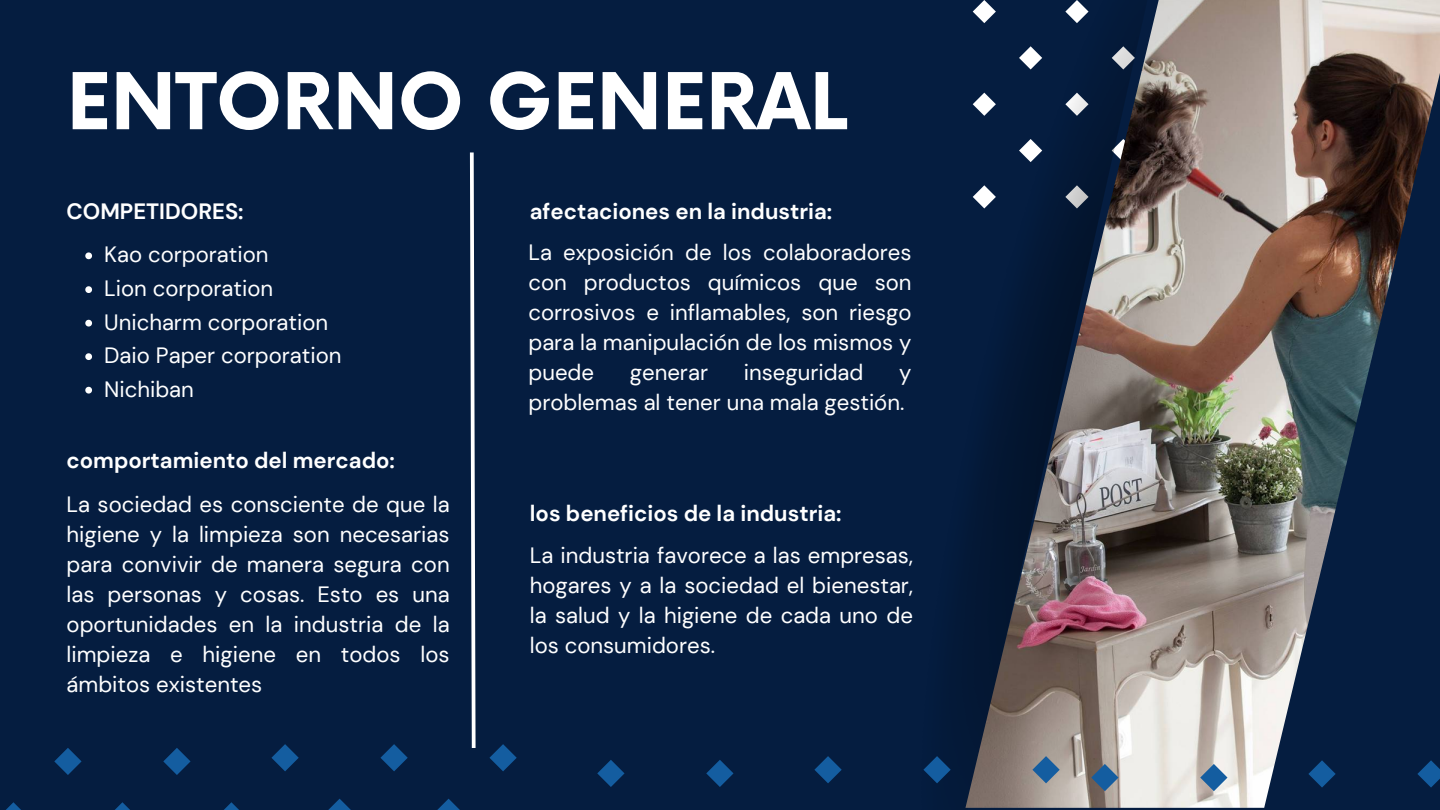
<style>
.page{position:relative;width:1440px;height:810px;background:#051d40}
.page>*{position:absolute;margin:0;border:0;box-sizing:border-box;transform-origin:0 0}
.t1{font:700 76.2px "Now";color:#fff}
.t2{font:22.2px/30px "DM Sans";color:#fff;text-align:justify}
.t3{font:700 22.2px "DM Sans";color:#fff}
</style>
<div class="page">
<svg style="left:469px;top:152px;width:7px;height:596px"></svg>
<img style="left:965px;top:0;width:475px;height:808px">
<svg style="left:1032px;top:756px;width:28px;height:27px"></svg>
<svg style="left:923px;top:756px;width:28px;height:27px"></svg>
<svg style="left:814px;top:756px;width:28px;height:27px"></svg>
<svg style="left:706px;top:760px;width:28px;height:27px"></svg>
<svg style="left:597px;top:760px;width:28px;height:27px"></svg>
<svg style="left:489px;top:744px;width:28px;height:27px"></svg>
<svg style="left:437px;top:799px;width:23px;height:11px"></svg>
<svg style="left:380px;top:744px;width:28px;height:27px"></svg>
<svg style="left:328px;top:799px;width:23px;height:11px"></svg>
<svg style="left:271px;top:744px;width:28px;height:27px"></svg>
<svg style="left:224px;top:802px;width:15px;height:8px"></svg>
<svg style="left:163px;top:748px;width:28px;height:27px"></svg>
<svg style="left:115px;top:802px;width:15px;height:8px"></svg>
<svg style="left:54px;top:748px;width:28px;height:27px"></svg>
<svg style="left:6px;top:802px;width:15px;height:8px"></svg>
<svg style="left:1417px;top:760px;width:23px;height:28px"></svg>
<svg style="left:1308px;top:760px;width:28px;height:28px"></svg>
<svg style="left:1200px;top:764px;width:28px;height:27px"></svg>
<svg style="left:1091px;top:764px;width:28px;height:27px"></svg>
<svg style="left:85px;top:252px;width:7px;height:7px"></svg>
<svg style="left:85px;top:286px;width:7px;height:7px"></svg>
<svg style="left:85px;top:320px;width:7px;height:7px"></svg>
<svg style="left:85px;top:353px;width:7px;height:7px"></svg>
<svg style="left:85px;top:387px;width:7px;height:7px"></svg>
<p class="t1" style="left:67px;top:61px;width:782px">ENTORNO GENERAL</p>
<p class="t3" style="left:67px;top:197px;width:179px">COMPETIDORES:</p>
<p class="t2" style="left:104px;top:240px;width:166px">Kao corporation</p>
<p class="t2" style="left:104px;top:273px;width:171px">Lion corporation</p>
<p class="t2" style="left:104px;top:307px;width:225px">Unicharm corporation</p>
<p class="t2" style="left:104px;top:340px;width:239px">Daio Paper corporation</p>
<p class="t2" style="left:104px;top:374px;width:91px">Nichiban</p>
<p class="t3" style="left:67px;top:446px;width:330px">comportamiento del mercado:</p>
<p class="t2" style="left:67px;top:490px;width:385px">La sociedad es consciente de que la higiene y la limpieza son necesarias para convivir de manera segura con las personas y cosas. Esto es una oportunidades en la industria de la limpieza e higiene en todos los ámbitos existentes</p>
<p class="t3" style="left:530px;top:197px;width:304px">afectaciones en la industria:</p>
<p class="t2" style="left:528px;top:237px;width:385px">La exposición de los colaboradores con productos químicos que son corrosivos e inflamables, son riesgo para la manipulación de los mismos y puede</p>
<p class="t2" style="left:630px;top:357px;width:80px">generar</p>
<p class="t2" style="left:744px;top:357px;width:121px">inseguridad</p>
<p class="t2" style="left:528px;top:357px;width:385px;text-indent:371px">y problemas al tener una mala gestión.</p>
<p class="t3" style="left:530px;top:499px;width:313px">los beneficios de la industria:</p>
<p class="t2" style="left:530px;top:540px;width:385px">La industria favorece a las empresas, hogares y a la sociedad el bienestar, la salud y la higiene de cada uno de los consumidores.</p>
</div>
